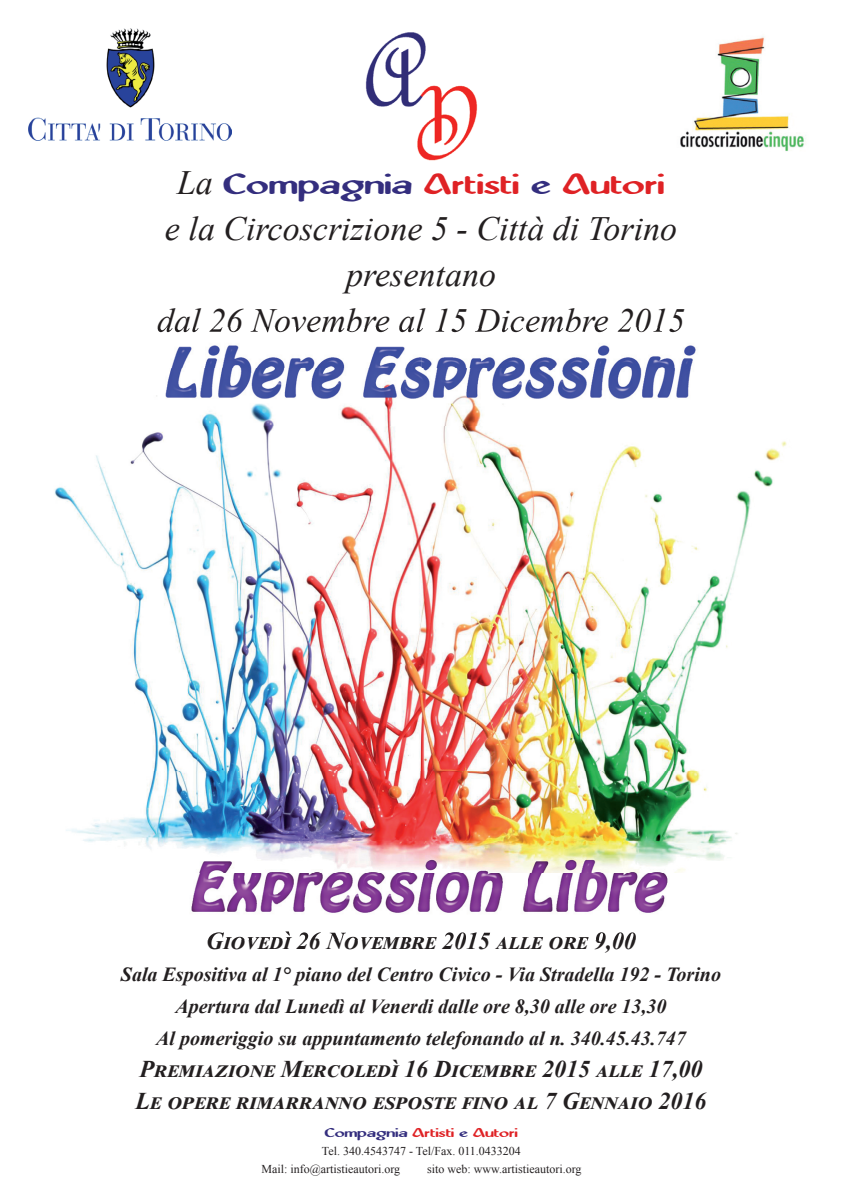
<style>
.page{position:relative;width:842px;height:1191px;background:#fff}
.page>*{position:absolute;margin:0;border:0;box-sizing:border-box;transform-origin:0 0}
.t1{font:italic 34px/46px "Times New Roman";color:#231f20;text-align:center}
.t2{font:500 expanded 32px "Abbey";color:#df2225}
.t3{font:italic 700 24px/32px "Times New Roman";color:#231f20}
.t4{font:italic 700 20px/32px "Times New Roman";color:#231f20;text-align:center}
.t5{font:500 expanded 14px "Abbey";color:#df2225}
.t6{font:12px/18px "Times New Roman";color:#231f20}
.s1{font-family:"Times New Roman";font-weight:400;font-style:italic;font-stretch:normal;font-size:34px;color:#231f20}
.s2{color:#342e7e}
</style>
<div class="page">
<img style="left:680px;top:36px;width:126px;height:115px">
<img style="left:28px;top:28px;width:203px;height:112px">
<img style="left:365px;top:32px;width:113px;height:129px">
<img style="left:54px;top:393px;width:733px;height:480px">
<img style="left:157px;top:328px;width:539px;height:65px">
<img style="left:158px;top:328px;width:526px;height:4px">
<img style="left:54px;top:841px;width:224px;height:71px">
<img style="left:278px;top:873px;width:250px;height:40px">
<img style="left:528px;top:873px;width:140px;height:40px">
<img style="left:778px;top:841px;width:9px;height:32px">
<img style="left:208px;top:931px;width:428px;height:8px">
<h2 class="t2" style="left:177px;top:171px;width:490px"><span class="s1">La</span> <span class="s2">Compagnia</span> Artisti <span class="s2">e</span> Autori</h2>
<h1 class="t1" style="left:157px;top:204px;width:530px">e la Circoscrizione 5 - Città di Torino presentano<br>dal 26 Novembre al 15 Dicembre 2015</h1>
<p class="t3" style="left:206px;top:924px;width:431px">GIOVEDÌ 26 NOVEMBRE 2015 ALLE ORE 9,00</p>
<p class="t4" style="left:121px;top:957px;width:602px">Sala Espositiva al 1° piano del Centro Civico - Via Stradella 192 - Torino<br>Apertura dal Lunedì al Venerdi dalle ore 8,30 alle ore 13,30<br>Al pomeriggio su appuntamento telefonando al n. 340.45.43.747</p>
<p class="t3" style="left:135px;top:1052px;width:573px">PREMIAZIONE MERCOLEDÌ 16 DICEMBRE 2015 ALLE 17,00<br>LE OPERE RIMARRANNO ESPOSTE FINO AL 7 GENNAIO 2016</p>
<p class="t5" style="left:325px;top:1126px;width:195px"><span class="s2">Compagnia</span> Artisti <span class="s2">e</span> Autori</p>
<p class="t6" style="left:261px;top:1141px;width:261px;text-indent:61px">Tel. 340.4543747 - Tel/Fax. 011.0433204<br>Mail: info@artistieautori.org</p>
<p class="t6" style="left:427px;top:1159px;width:156px">sito web: www.artistieautori.org</p>
</div>
